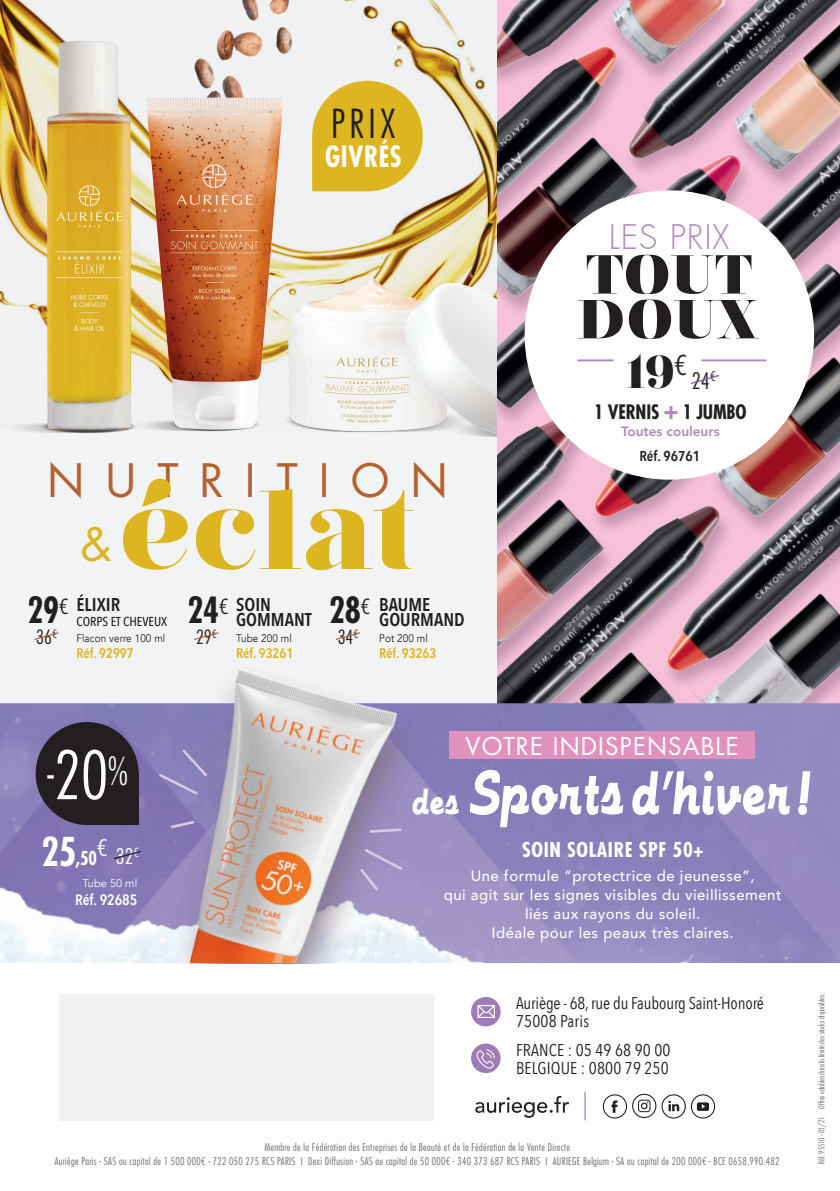
<style>
.page{position:relative;width:840px;height:1191px;background:#fff}
.page>*{position:absolute;margin:0;border:0;box-sizing:border-box;transform-origin:0 0}
.t1{font:900 111.8px "Nouvelle Vague For AB";letter-spacing:.005em;color:#ddb521;scale:1.05 1}
.t2{font:300 condensed 65px "Futura";color:#fff}
.t3{font:64px "Futura Script EF";color:#fff;scale:.85 1}
.t4{font:900 54.8px/44.8px "Nouvelle Vague";letter-spacing:.045em;color:#231f20;scale:1.04 1}
.t5{font:900 46.2px "Nouvelle Vague For AB";color:#231f20}
.t6{font:44.8px "Futura";letter-spacing:.47em;color:#b56130}
.t7{font:44.8px "Futura";color:#ddb521}
.t8{font:300 condensed 39px "Futura";color:#231f20}
.t9{font:700 condensed 35.2px "Futura";color:#231f20;scale:.93 1}
.t10{font:300 33.2px "Futura";letter-spacing:.02em;color:#b289be;scale:1.04 1}
.t11{font:700 condensed 28.6px "Futura";letter-spacing:.02em;color:#fff;scale:.94 1}
.t12{font:24px "Futura";letter-spacing:.05em;color:#fff}
.t13{font:300 condensed 22px "Futura";color:#231f20}
.t14{font:700 condensed 20px "Futura Std";letter-spacing:.03em;color:#fff}
.t15{font:700 condensed 19.4px "Futura Std";letter-spacing:-.01em;color:#231f20}
.t16{font:300 condensed 19px "Futura";color:#231f20}
.t17{font:700 condensed 18.6px "Futura";color:#fff;scale:.93 1}
.t18{font:600 18.4px/14.8px "Avenir Next Condensed";color:#231f20}
.t19{font:17px/18px "Avenir Next Condensed";letter-spacing:-.01em;color:#231f20}
.t20{font:17px/18px "Avenir Next Condensed";letter-spacing:.01em;color:#231f20}
.t21{font:500 15px/19px "Avenir";letter-spacing:.03em;color:#fff;text-align:center}
.t22{font:600 15px "Avenir Next Condensed";color:#fff}
.t23{font:600 14.2px "Avenir Next Condensed";color:#231f20}
.t24{font:600 13.8px "Avenir Next Condensed";color:#ddb521}
.t25{font:800 13.6px "Avenir";color:#b289be}
.t26{font:500 13px "Avenir Next Condensed";color:#231f20}
.t27{font:11px "Avenir";letter-spacing:.01em;color:#231f20;scale:.9 1}
.t28{font:11px "Avenir";color:#fff}
.t29{font:300 condensed 10.4px/14px "Futura";letter-spacing:.03em;color:#6c6d70;text-align:center}
.t30{font:300 condensed 8px "Futura";letter-spacing:-.01em;color:#6c6d70}
.s1{font-family:"Futura";font-weight:300;font-stretch:condensed;font-size:12.8px}
.s2{font-weight:800;font-stretch:normal;font-size:25.2px;color:#b289be}
.s3{font-size:41px}
.s4{font-size:38.6px}
.s5{font-weight:300;font-size:21px}
.s6{font-size:38px}
</style>
<div class="page">
<div style="left:59px;top:994px;width:374px;height:127px;background:#f0f1f2"></div>
<svg style="left:475px;top:1096px;width:93px;height:21px"></svg>
<svg style="left:602px;top:1093px;width:112px;height:25px"></svg>
<svg style="left:584px;top:1092px;width:1px;height:28px"></svg>
<div style="left:471px;top:1043px;width:29px;height:30px;background:#9f7bb7;border-radius:50%"></div>
<svg style="left:476px;top:1049px;width:18px;height:19px"></svg>
<div style="left:471px;top:997px;width:29px;height:29px;background:#9f7bb7;border-radius:50%"></div>
<svg style="left:477px;top:1005px;width:17px;height:13px"></svg>
<img style="left:496px;top:184px;width:201px;height:203px">
<img style="left:496px;top:549px;width:192px;height:154px">
<img style="left:496px;top:387px;width:63px;height:293px">
<img style="left:559px;top:315px;width:280px;height:234px">
<img style="left:496px;top:489px;width:118px;height:183px">
<img style="left:697px;top:184px;width:142px;height:131px">
<img style="left:496px;top:0;width:64px;height:17px">
<img style="left:644px;top:0;width:195px;height:184px">
<img style="left:496px;top:17px;width:148px;height:298px">
<img style="left:560px;top:0;width:175px;height:111px">
<img style="left:721px;top:15px;width:118px;height:170px">
<img style="left:498px;top:642px;width:187px;height:61px">
<img style="left:638px;top:476px;width:201px;height:223px">
<img style="left:700px;top:347px;width:139px;height:183px">
<div style="left:524px;top:190px;width:289px;height:289px;background:#fff;border-radius:50%"></div>
<div style="left:0;top:0;width:496px;height:733px;background:#f2f3f4"></div>
<img style="left:0;top:0;width:496px;height:255px">
<svg style="left:34px;top:632px;width:25px;height:8px"></svg>
<svg style="left:194px;top:632px;width:25px;height:8px"></svg>
<svg style="left:335px;top:632px;width:26px;height:8px"></svg>
<img style="left:122px;top:0;width:239px;height:81px">
<img style="left:0;top:15px;width:157px;height:418px">
<img style="left:326px;top:255px;width:170px;height:182px">
<img style="left:126px;top:78px;width:200px;height:355px">
<img style="left:0;top:703px;width:839px;height:260px">
<div style="left:448px;top:731px;width:306px;height:28px;background:#e191be"></div>
<img style="left:135px;top:670px;width:316px;height:293px">
<div style="left:187px;top:702px;width:58px;height:59px;background:#7b6d80;opacity:.4"></div>
<div style="left:165px;top:726px;width:71px;height:54px;background:#7b6d80;opacity:.4"></div>
<svg style="left:157px;top:747px;width:52px;height:50px;background:#8a81ba"></svg>
<div style="left:375px;top:779px;width:64px;height:40px;background:#7b6d80;opacity:.4"></div>
<div style="left:370px;top:801px;width:70px;height:55px;background:#7b6d80;opacity:.4"></div>
<div style="left:365px;top:821px;width:51px;height:54px;background:#7b6d80;opacity:.4"></div>
<svg style="left:358px;top:847px;width:46px;height:45px;background:#a295c4"></svg>
<div style="left:176px;top:772px;width:56px;height:42px;background:#7b6d80;opacity:.4"></div>
<svg style="left:169px;top:819px;width:27px;height:11px"></svg>
<div style="left:36px;top:722px;width:103px;height:103px;background:#231f20;border-radius:50%"></div>
<div style="left:87px;top:773px;width:52px;height:52px;background:#231f20"></div>
<svg style="left:691px;top:374px;width:29px;height:10px"></svg>
<hr style="left:701px;top:359px;width:65px;height:2px;background:#b289be">
<hr style="left:577px;top:359px;width:36px;height:2px;background:#b289be">
<svg style="left:112px;top:849px;width:30px;height:11px"></svg>
<svg style="left:312px;top:81px;width:110px;height:110px;background:#dfbe41"></svg>
<h3 class="t8" style="left:331px;top:100px;width:66px">PRIX</h3>
<h3 class="t11" style="left:325px;top:139px;width:83px">GIVRÉS</h3>
<h3 class="t6" style="left:47px;top:452px;width:402px">NUTRITION</h3>
<h3 class="t7" style="left:81px;top:516px;width:33px">&amp;</h3>
<h1 class="t1" style="left:119px;top:464px;width:282px">éclat</h1>
<h3 class="t9" style="left:27px;top:588px;width:45px">29<sup>€</sup></h3>
<h3 class="t16" style="left:36px;top:626px;width:22px">36<sup>€</sup></h3>
<h3 class="t18" style="left:76px;top:597px;width:45px">ÉLIXIR</h3>
<p class="t26" style="left:76px;top:613px;width:92px">CORPS ET CHEVEUX</p>
<p class="t27" style="left:76px;top:631px;width:100px">Flacon verre 100 ml</p>
<h3 class="t24" style="left:76px;top:641px;width:59px">Réf. 92997</h3>
<h3 class="t9" style="left:187px;top:588px;width:45px">24<sup>€</sup></h3>
<h3 class="t16" style="left:196px;top:626px;width:22px">29<sup>€</sup></h3>
<h3 class="t18" style="left:236px;top:597px;width:77px">SOIN<br>GOMMANT</h3>
<p class="t27" style="left:236px;top:631px;width:63px">Tube 200 ml</p>
<h3 class="t24" style="left:236px;top:641px;width:59px">Réf. 93261</h3>
<h3 class="t9" style="left:329px;top:588px;width:45px">28<sup>€</sup></h3>
<h3 class="t16" style="left:337px;top:626px;width:22px">34<sup>€</sup></h3>
<h3 class="t18" style="left:379px;top:597px;width:87px">BAUME<br>GOURMAND</h3>
<p class="t27" style="left:379px;top:631px;width:55px">Pot 200 ml</p>
<h3 class="t24" style="left:379px;top:641px;width:59px">Réf. 93263</h3>
<h3 class="t10" style="left:608px;top:215px;width:117px">LES PRIX</h3>
<h3 class="t4" style="left:579px;top:253px;width:173px">TOUT<br>DOUX</h3>
<h3 class="t5" style="left:625px;top:344px;width:91px">19<sup>€</sup> <span class="s1">€</span></h3>
<h3 class="t13" style="left:691px;top:367px;width:20px">24</h3>
<h3 class="t15" style="left:594px;top:400px;width:154px">1 VERNIS <span class="s2">+</span> 1 JUMBO</h3>
<h3 class="t25" style="left:620px;top:421px;width:100px">Toutes couleurs</h3>
<h3 class="t23" style="left:639px;top:444px;width:62px">Réf. 96761</h3>
<h2 class="t2" style="left:48px;top:736px;width:82px"><span class="s3">-</span>20<sup>%</sup></h2>
<h3 class="t17" style="left:42px;top:847px;width:106px"><span class="s4">25</span>,50<sup>€</sup> <span class="s5">32</span><sup>€</sup></h3>
<p class="t28" style="left:83px;top:876px;width:56px">Tube 50 ml</p>
<h3 class="t22" style="left:75px;top:886px;width:64px">Réf. 92685</h3>
<h3 class="t12" style="left:465px;top:731px;width:274px">VOTRE INDISPENSABLE</h3>
<h3 class="t3" style="left:411px;top:754px;width:468px"><span class="s6">des</span> Sportsd’hiver !</h3>
<h3 class="t14" style="left:522px;top:836px;width:182px">SOIN SOLAIRE SPF 50+</h3>
<h3 class="t21" style="left:443px;top:865px;width:339px">Une formule “protectrice de jeunesse”,<br>qui agit sur les signes visibles du vieillissement liés aux rayons du soleil.<br>Idéale pour les peaux très claires.</h3>
<h3 class="t19" style="left:515px;top:993px;width:249px">Auriège - 68, rue du Faubourg Saint-Honoré<br>75008 Paris</h3>
<h3 class="t20" style="left:515px;top:1040px;width:156px">FRANCE : 05 49 68 90 00<br>BELGIQUE : 0800 79 250</h3>
<p class="t29" style="left:55px;top:1140px;width:726px">Membre de la Fédération des Entreprises de la Beauté et de la Fédération de la Vente Directe<br>Auriège Paris - SAS au capital de 1 500 000€ - 722 050 275 RCS PARIS I Dexi Diffusion - SAS au capital de 50 000€ - 340 373 687 RCS PARIS I AURIEGE Belgium - SA au capital de 200 000€ - BCE 0658.990.482</p>
<p class="t30" style="left:816px;top:1164px;width:172px;rotate:-90deg">Réf. 95510 - 01/21 Offres valables dans la limite des stocks disponibles.</p>
</div>
